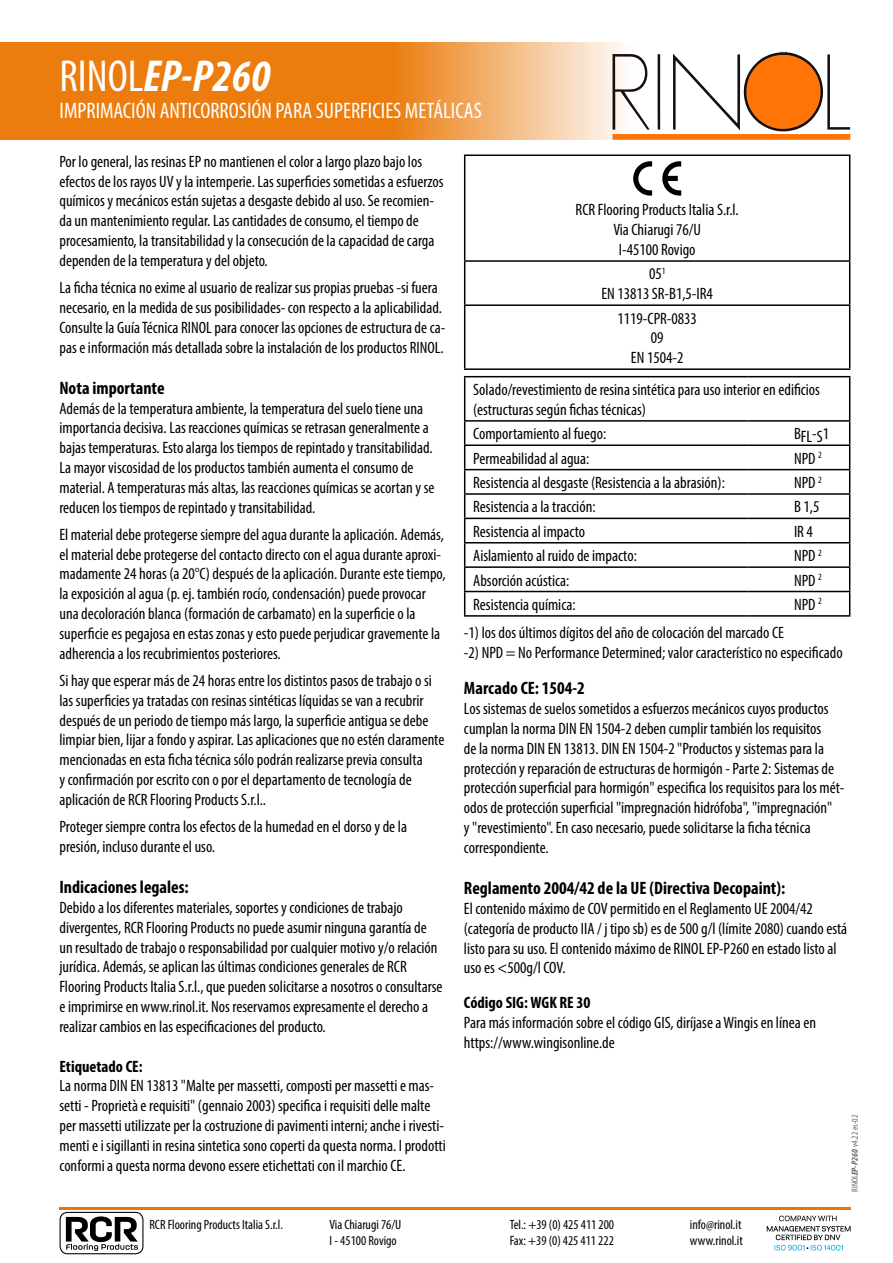
<style>
.page{position:relative;width:893px;height:1263px;background:#fff}
.page>*{position:absolute;margin:0;border:0;box-sizing:border-box;transform-origin:0 0}
.t1{font:italic 700 condensed 45px "Myriad Pro";color:#fff}
.t2{font:condensed 22.5px "Myriad Pro";color:#fff}
.t3{font:700 condensed 18px "Myriad Pro";color:#000}
.t4{font:condensed 16.5px/19.8px "Myriad Pro";color:#000}
.t5{font:700 condensed 16.5px "Myriad Pro";color:#000}
.t6{font:condensed 13.5px/16.2px "Myriad Pro";color:#000}
.t7{font:condensed 9px "Myriad Pro";color:#67676b}
.s1{font-weight:400;font-style:normal}
.s2{font-weight:700;font-style:italic}
</style>
<div class="page">
<hr style="left:464px;top:154px;width:386px;height:2px;background:#000">
<hr style="left:464px;top:156px;width:1px;height:104px;background:#000">
<hr style="left:849px;top:156px;width:1px;height:104px;background:#000">
<hr style="left:464px;top:260px;width:386px;height:2px;background:#000">
<hr style="left:464px;top:262px;width:1px;height:42px;background:#000">
<hr style="left:849px;top:262px;width:1px;height:42px;background:#000">
<hr style="left:464px;top:304px;width:386px;height:2px;background:#000">
<hr style="left:464px;top:306px;width:1px;height:62px;background:#000">
<hr style="left:849px;top:306px;width:1px;height:62px;background:#000">
<hr style="left:464px;top:368px;width:386px;height:2px;background:#000">
<svg style="left:633px;top:161px;width:19px;height:35px"></svg>
<svg style="left:662px;top:161px;width:19px;height:35px"></svg>
<hr style="left:464px;top:376px;width:283px;height:1px;background:#000">
<hr style="left:464px;top:377px;width:1px;height:43px;background:#000">
<hr style="left:747px;top:376px;width:103px;height:1px;background:#000">
<hr style="left:849px;top:377px;width:1px;height:43px;background:#000">
<hr style="left:464px;top:420px;width:283px;height:2px;background:#000">
<hr style="left:747px;top:420px;width:103px;height:2px;background:#000">
<hr style="left:464px;top:444px;width:283px;height:2px;background:#000">
<hr style="left:747px;top:444px;width:103px;height:2px;background:#000">
<hr style="left:464px;top:469px;width:283px;height:1px;background:#000">
<hr style="left:747px;top:469px;width:103px;height:1px;background:#000">
<hr style="left:464px;top:493px;width:283px;height:2px;background:#000">
<hr style="left:747px;top:493px;width:103px;height:2px;background:#000">
<hr style="left:464px;top:518px;width:283px;height:1px;background:#000">
<hr style="left:747px;top:518px;width:103px;height:1px;background:#000">
<hr style="left:464px;top:542px;width:283px;height:1px;background:#000">
<hr style="left:747px;top:542px;width:103px;height:1px;background:#000">
<hr style="left:464px;top:566px;width:283px;height:2px;background:#000">
<hr style="left:747px;top:566px;width:103px;height:2px;background:#000">
<hr style="left:464px;top:591px;width:283px;height:1px;background:#000">
<svg style="left:464px;top:422px;width:1px;height:193px"></svg>
<hr style="left:747px;top:591px;width:103px;height:1px;background:#000">
<svg style="left:849px;top:422px;width:1px;height:193px"></svg>
<hr style="left:464px;top:615px;width:283px;height:2px;background:#000">
<hr style="left:747px;top:615px;width:103px;height:2px;background:#000">
<hr style="left:59px;top:1207px;width:791px;height:2px;background:#ea7500">
<svg style="left:0;top:42px;width:851px;height:98px;background:#ef9943"></svg>
<svg style="left:612px;top:54px;width:38px;height:76px"></svg>
<svg style="left:657px;top:54px;width:3px;height:76px"></svg>
<svg style="left:673px;top:52px;width:177px;height:80px"></svg>
<div style="left:612px;top:134px;width:238px;height:6px;background:#ff7406"></div>
<svg style="left:60px;top:1212px;width:83px;height:42px"></svg>
<svg style="left:767px;top:1215px;width:84px;height:36px"></svg>
<h1 class="t1" style="left:60px;top:48px;width:212px"><span class="s1">RINOL</span>EP-P260</h1>
<h2 class="t2" style="left:60px;top:97px;width:424px">IMPRIMACIÓN ANTICORROSIÓN PARA SUPERFICIES METÁLICAS</h2>
<p class="t4" style="left:59px;top:151px;width:386px">Por lo general, las resinas EP no mantienen el color a largo plazo bajo los efectos de los rayos UV y la intemperie. Las superficies sometidas a esfuerzos químicos y mecánicos están sujetas a desgaste debido al uso. Se recomien&shy;da un mantenimiento regular. Las cantidades de consumo, el tiempo de procesamiento, la transitabilidad y la consecución de la capacidad de carga dependen de la temperatura y del objeto.</p>
<p class="t4" style="left:59px;top:278px;width:387px">La ficha técnica no exime al usuario de realizar sus propias pruebas -si fuera necesario, en la medida de sus posibilidades- con respecto a la aplicabilidad.<br>Consulte la Guía Técnica RINOL para conocer las opciones de estructura de ca&shy;pas e información más detallada sobre la instalación de los productos RINOL.</p>
<p class="t3" style="left:59px;top:376px;width:107px">Nota importante</p>
<p class="t4" style="left:59px;top:398px;width:377px">Además de la temperatura ambiente, la temperatura del suelo tiene una importancia decisiva. Las reacciones químicas se retrasan generalmente a bajas temperaturas. Esto alarga los tiempos de repintado y transitabilidad.<br>La mayor viscosidad de los productos también aumenta el consumo de material. A temperaturas más altas, las reacciones químicas se acortan y se reducen los tiempos de repintado y transitabilidad.</p>
<p class="t4" style="left:59px;top:524px;width:388px">El material debe protegerse siempre del agua durante la aplicación. Además, el material debe protegerse del contacto directo con el agua durante aproxi&shy;madamente 24 horas (a 20°C) después de la aplicación. Durante este tiempo, la exposición al agua (p. ej. también rocío, condensación) puede provocar una decoloración blanca (formación de carbamato) en la superficie o la superficie es pegajosa en estas zonas y esto puede perjudicar gravemente la adherencia a los recubrimientos posteriores.</p>
<p class="t4" style="left:59px;top:670px;width:386px">Si hay que esperar más de 24 horas entre los distintos pasos de trabajo o si las superficies ya tratadas con resinas sintéticas líquidas se van a recubrir después de un periodo de tiempo más largo, la superficie antigua se debe limpiar bien, lijar a fondo y aspirar. Las aplicaciones que no estén claramente mencionadas en esta ficha técnica sólo podrán realizarse previa consulta<br>y confirmación por escrito con o por el departamento de tecnología de aplicación de RCR Flooring Products S.r.l..</p>
<p class="t4" style="left:59px;top:816px;width:349px">Proteger siempre contra los efectos de la humedad en el dorso y de la presión, incluso durante el uso.</p>
<p class="t3" style="left:59px;top:876px;width:131px">Indicaciones legales:</p>
<p class="t4" style="left:59px;top:897px;width:385px">Debido a los diferentes materiales, soportes y condiciones de trabajo divergentes, RCR Flooring Products no puede asumir ninguna garantía de un resultado de trabajo o responsabilidad por cualquier motivo y/o relación jurídica. Además, se aplican las últimas condiciones generales de RCR Flooring Products Italia S.r.l., que pueden solicitarse a nosotros o consultarse e imprimirse en www.rinol.it. Nos reservamos expresamente el derecho a realizar cambios en las especificaciones del producto.</p>
<p class="t5" style="left:59px;top:1056px;width:85px">Etiquetado CE:</p>
<p class="t4" style="left:59px;top:1076px;width:388px">La norma DIN EN 13813 "Malte per massetti, composti per massetti e mas&shy;setti - Proprietà e requisiti" (gennaio 2003) specifica i requisiti delle malte per massetti utilizzate per la costruzione di pavimenti interni; anche i rivesti&shy;menti e i sigillanti in resina sintetica sono coperti da questa norma. I prodotti conformi a questa norma devono essere etichettati con il marchio CE.</p>
<p class="t4" style="left:576px;top:200px;width:165px;text-align:center">RCR Flooring Products Italia S.r.l.<br>Via Chiarugi 76/U<br>I-45100 Rovigo</p>
<p class="t4" style="left:601px;top:264px;width:113px;text-align:center">05<sup>1<br></sup>EN 13813 SR-B1,5-IR4</p>
<p class="t4" style="left:617px;top:308px;width:81px;text-align:center">1119-CPR-0833<br>09<br>EN 1504-2</p>
<p class="t4" style="left:473px;top:379px;width:348px">Solado/revestimiento de resina sintética para uso interior en edificios (estructuras según fichas técnicas)</p>
<p class="t4" style="left:473px;top:424px;width:135px">Comportamiento al fuego:</p>
<p class="t4" style="left:794px;top:425px;width:37px">BFL-S1</p>
<p class="t4" style="left:473px;top:448px;width:118px">Permeabilidad al agua:</p>
<p class="t4" style="left:794px;top:448px;width:29px">NPD <sup>2</sup></p>
<p class="t4" style="left:473px;top:472px;width:253px">Resistencia al desgaste (Resistencia a la abrasión):</p>
<p class="t4" style="left:794px;top:472px;width:29px">NPD <sup>2</sup></p>
<p class="t4" style="left:473px;top:497px;width:124px">Resistencia a la tracción:</p>
<p class="t4" style="left:794px;top:497px;width:27px">B 1,5</p>
<p class="t4" style="left:473px;top:521px;width:113px">Resistencia al impacto</p>
<p class="t4" style="left:794px;top:521px;width:20px">IR 4</p>
<p class="t4" style="left:473px;top:546px;width:165px">Aislamiento al ruido de impacto:</p>
<p class="t4" style="left:794px;top:546px;width:29px">NPD <sup>2</sup></p>
<p class="t4" style="left:473px;top:570px;width:98px">Absorción acústica:</p>
<p class="t4" style="left:794px;top:570px;width:29px">NPD <sup>2</sup></p>
<p class="t4" style="left:473px;top:594px;width:104px">Resistencia química:</p>
<p class="t4" style="left:794px;top:594px;width:29px">NPD <sup>2</sup></p>
<p class="t4" style="left:464px;top:622px;width:380px">-1) los dos últimos dígitos del año de colocación del marcado CE<br>-2) NPD = No Performance Determined; valor característico no especificado</p>
<p class="t3" style="left:464px;top:677px;width:122px">Marcado CE: 1504-2</p>
<p class="t4" style="left:464px;top:699px;width:382px">Los sistemas de suelos sometidos a esfuerzos mecánicos cuyos productos cumplan la norma DIN EN 1504-2 deben cumplir también los requisitos<br>de la norma DIN EN 13813. DIN EN 1504-2 "Productos y sistemas para la protección y reparación de estructuras de hormigón - Parte 2: Sistemas de protección superficial para hormigón" especifica los requisitos para los mét&shy;odos de protección superficial "impregnación hidrófoba", "impregnación"<br>y "revestimiento". En caso necesario, puede solicitarse la ficha técnica correspondiente.</p>
<p class="t3" style="left:464px;top:877px;width:323px">Reglamento 2004/42 de la UE (Directiva Decopaint):</p>
<p class="t4" style="left:464px;top:898px;width:385px">El contenido máximo de COV permitido en el Reglamento UE 2004/42 (categoría de producto IIA / j tipo sb) es de 500 g/l (límite 2080) cuando está listo para su uso. El contenido máximo de RINOL EP-P260 en estado listo al uso es &lt;500g/l COV.</p>
<p class="t5" style="left:464px;top:992px;width:128px">Código SIG: WGK RE 30</p>
<p class="t4" style="left:464px;top:1012px;width:354px">Para más información sobre el código GIS, diríjase a Wingis en línea en https://www.wingisonline.de</p>
<p class="t7" style="left:849px;top:1192px;width:78px;rotate:-90deg">RINOL<span class="s2">EP-P260</span> v4.22 es-02</p>
<p class="t6" style="left:149px;top:1216px;width:135px">RCR Flooring Products Italia S.r.l.</p>
<p class="t6" style="left:330px;top:1216px;width:73px">Via Chiarugi 76/U<br>I - 45100 Rovigo</p>
<p class="t6" style="left:510px;top:1216px;width:106px">Tel.: +39 (0) 425 411 200<br>Fax: +39 (0) 425 411 222</p>
<p class="t6" style="left:690px;top:1216px;width:54px">info@rinol.it www.rinol.it</p>
</div>
